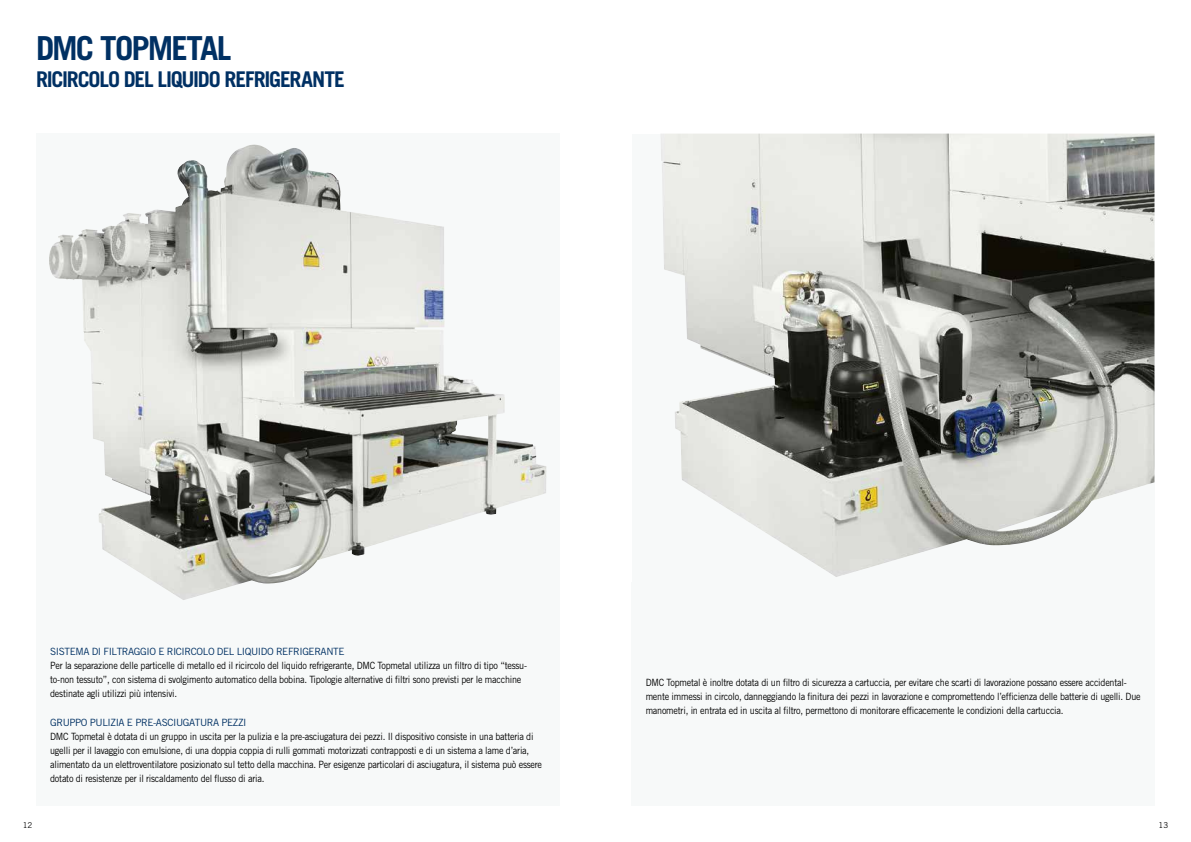
<style>
.page{position:relative;width:1191px;height:842px;background:#fff}
.page>*{position:absolute;margin:0;border:0;box-sizing:border-box;transform-origin:0 0}
.t1{font:700 33.1px "Trade Gothic LT Std";letter-spacing:-.06em;color:#003063}
.t2{font:700 21.7px "Trade Gothic LT Std";letter-spacing:-.055em;color:#003063}
.t3{font:10px/14px "Trade Gothic LT Std";letter-spacing:-.025em;color:#000;scale:.9 1}
.t4{font:10px "Trade Gothic LT Std";letter-spacing:-.04em;color:#003063}
.t5{font:8px "Trade Gothic LT Std";color:#000}
</style>
<div class="page">
<div style="left:36px;top:134px;width:523px;height:672px;background:#f7f9f9"></div>
<div style="left:631px;top:583px;width:524px;height:223px;background:#f7f9f9"></div>
<img style="left:49px;top:145px;width:497px;height:455px">
<div style="left:632px;top:134px;width:522px;height:451px;background:#f7f9f9"></div>
<img style="left:661px;top:134px;width:493px;height:443px">
<h1 class="t1" style="left:36px;top:28px;width:197px">DMC TOPMETAL</h1>
<h2 class="t2" style="left:36px;top:65px;width:310px">RICIRCOLO DEL LIQUIDO REFRIGERANTE</h2>
<p class="t4" style="left:50px;top:645px;width:296px">SISTEMA DI FILTRAGGIO E RICIRCOLO DEL LIQUIDO REFRIGERANTE</p>
<p class="t3" style="left:50px;top:658px;width:531px">Per la separazione delle particelle di metallo ed il ricircolo del liquido refrigerante, DMC Topmetal utilizza un filtro di tipo “tessu&shy;to-non tessuto”, con sistema di svolgimento automatico della bobina. Tipologie alternative di filtri sono previsti per le macchine destinate agli utilizzi più intensivi.</p>
<p class="t4" style="left:50px;top:717px;width:198px">GRUPPO PULIZIA E PRE-ASCIUGATURA PEZZI</p>
<p class="t3" style="left:50px;top:730px;width:548px">DMC Topmetal è dotata di un gruppo in uscita per la pulizia e la pre-asciugatura dei pezzi. Il dispositivo consiste in una batteria di ugelli per il lavaggio con emulsione, di una doppia coppia di rulli gommati motorizzati contrapposti e di un sistema a lame d’aria, alimentato da un elettroventilatore posizionato sul tetto della macchina. Per esigenze particolari di asciugatura, il sistema può essere dotato di resistenze per il riscaldamento del flusso di aria.</p>
<p class="t3" style="left:645px;top:676px;width:551px">DMC Topmetal è inoltre dotata di un filtro di sicurezza a cartuccia, per evitare che scarti di lavorazione possano essere accidental&shy;mente immessi in circolo, danneggiando la finitura dei pezzi in lavorazione e compromettendo l’efficienza delle batterie di ugelli. Due manometri, in entrata ed in uscita al filtro, permettono di monitorare efficacemente le condizioni della cartuccia.</p>
<p class="t5" style="left:23px;top:820px;width:11px">12</p>
<p class="t5" style="left:1158px;top:820px;width:11px">13</p>
</div>
